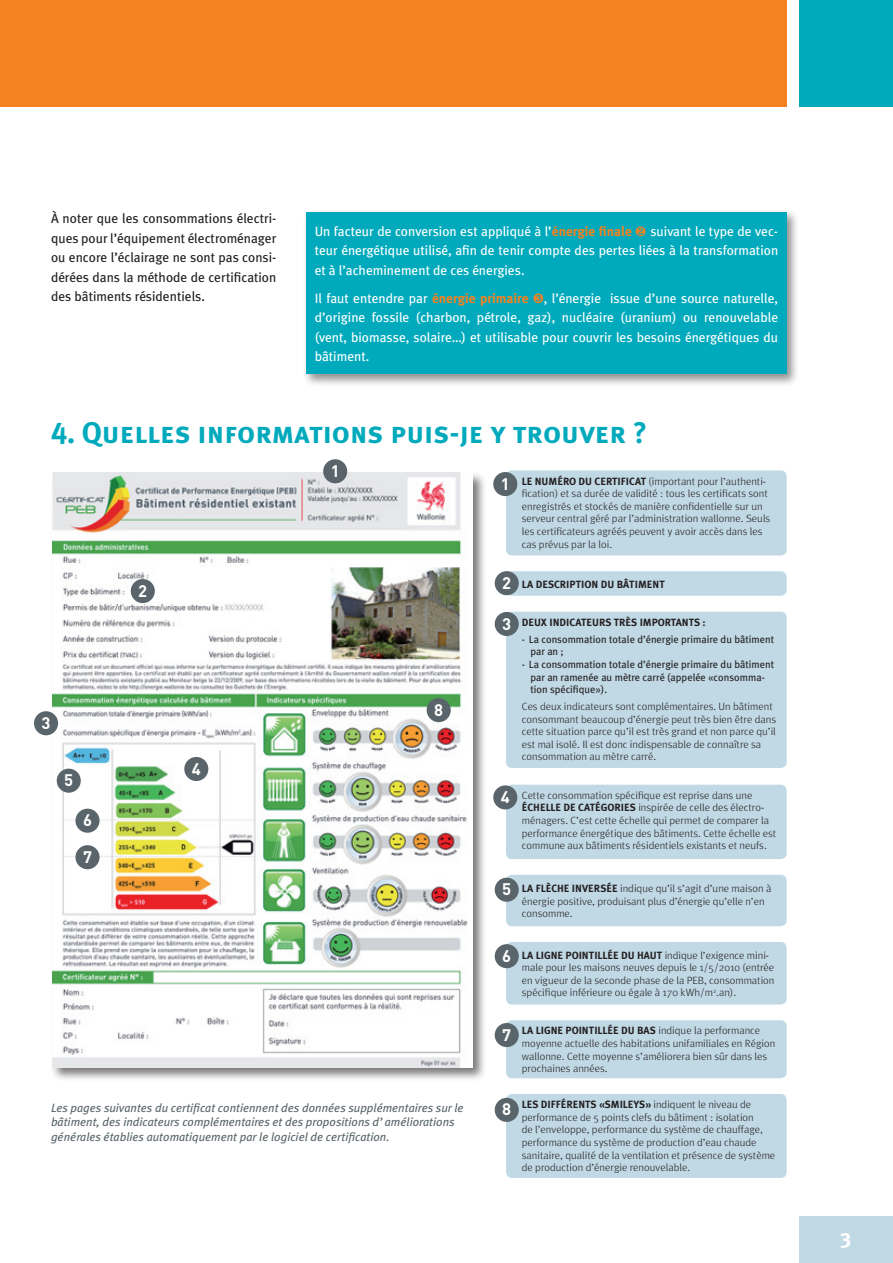
<style>
.page{position:relative;width:893px;height:1263px;background:#fff}
.page>*{position:absolute;margin:0;border:0;box-sizing:border-box;transform-origin:0 0}
.t1{font:30px "Meta Plus Bold Caps";color:#00aabc}
.t2{font:700 21px "Meta Plus";color:#fff}
.t3{font:700 16.5px "DIN";color:#fff}
.t4{font:13.5px/19.5px "Meta Plus";color:#fff;text-align:justify}
.t5{font:13.5px/19.5px "Meta Plus";color:#231f20;text-align:justify}
.t6{font:italic 12px/14.4px "Meta Plus";color:#59656a}
.t7{font:300 10.5px/12.6px "Meta";color:#231f20}
.t8{font:700 10.5px "Meta Plus";color:#231f20}
.t9{font:10.5px/12.6px "Meta Plus";color:#231f20}
.s1{font-weight:700;color:#f58220}
.s2{color:#f58220}
.s3{font-family:"Meta Plus";font-weight:700}
.s4{font-family:"DIN";font-size:16.5px;color:#fff}
.s5{font-family:"Meta";font-weight:300}
</style>
<div class="page">
<div style="left:302px;top:209px;width:510px;height:184px;background:#231f20;opacity:.5"></div>
<div style="left:306px;top:213px;width:481px;height:161px;background:#00aabc"></div>
<div style="left:50px;top:471px;width:443px;height:626px;background:#231f20;opacity:.6"></div>
<img style="left:52px;top:473px;width:420px;height:594px">
<div style="left:0;top:0;width:787px;height:106px;background:#f58220"></div>
<div style="left:799px;top:0;width:94px;height:106px;background:#00aabc"></div>
<div style="left:323px;top:459px;width:24px;height:24px;background:#59656a;border-radius:50%"></div>
<div style="left:131px;top:579px;width:24px;height:24px;background:#59656a;border-radius:50%"></div>
<div style="left:34px;top:711px;width:24px;height:24px;background:#59656a;border-radius:50%"></div>
<div style="left:184px;top:757px;width:24px;height:24px;background:#59656a;border-radius:50%"></div>
<div style="left:75px;top:809px;width:25px;height:24px;background:#59656a;border-radius:50%"></div>
<div style="left:57px;top:769px;width:24px;height:24px;background:#59656a;border-radius:50%"></div>
<div style="left:75px;top:845px;width:25px;height:24px;background:#59656a;border-radius:50%"></div>
<div style="left:427px;top:698px;width:24px;height:24px;background:#59656a;border-radius:50%"></div>
<div style="left:506px;top:470px;width:281px;height:85px;background:#c1d9e5;border-radius:6px"></div>
<div style="left:493px;top:472px;width:24px;height:24px;background:#59656a;border-radius:50%"></div>
<div style="left:506px;top:571px;width:281px;height:25px;background:#c1d9e5;border-radius:6px"></div>
<div style="left:495px;top:571px;width:24px;height:24px;background:#59656a;border-radius:50%"></div>
<div style="left:506px;top:612px;width:281px;height:156px;background:#c1d9e5;border-radius:6px"></div>
<div style="left:495px;top:612px;width:24px;height:24px;background:#59656a;border-radius:50%"></div>
<div style="left:506px;top:785px;width:281px;height:74px;background:#c1d9e5;border-radius:6px"></div>
<div style="left:493px;top:785px;width:24px;height:24px;background:#59656a;border-radius:50%"></div>
<div style="left:506px;top:875px;width:281px;height:51px;background:#c1d9e5;border-radius:6px"></div>
<div style="left:495px;top:878px;width:24px;height:24px;background:#59656a;border-radius:50%"></div>
<div style="left:506px;top:942px;width:281px;height:62px;background:#c1d9e5;border-radius:6px"></div>
<div style="left:495px;top:944px;width:24px;height:24px;background:#59656a;border-radius:50%"></div>
<div style="left:506px;top:1020px;width:281px;height:58px;background:#c1d9e5;border-radius:6px"></div>
<div style="left:495px;top:1023px;width:24px;height:24px;background:#59656a;border-radius:50%"></div>
<div style="left:506px;top:1094px;width:281px;height:84px;background:#c1d9e5;border-radius:6px"></div>
<div style="left:495px;top:1098px;width:24px;height:24px;background:#59656a;border-radius:50%"></div>
<div style="left:799px;top:1216px;width:94px;height:47px;background:#c1d9e5"></div>
<p class="t5" style="left:51px;top:209px;width:227px">À noter que les consommations électri&shy;ques pour l’équipement électroménager ou encore l’éclairage ne sont pas consi&shy;dérées dans la méthode de certification des bâtiments résidentiels.</p>
<p class="t4" style="left:315px;top:221px;width:465px">Un facteur de conversion est appliqué à l’<span class="s1">ÉNERGIE FINALE</span> <span class="s2">❷</span> suivant le type de vec&shy;teur énergétique utilisé, afin de tenir compte des pertes liées à la transformation et à l’acheminement de ces énergies.</p>
<p class="t4" style="left:315px;top:288px;width:465px">Il faut entendre par <span class="s1">ÉNERGIE PRIMAIRE</span> <span class="s2">❸</span>, l’énergie issue d’une source naturelle, d’origine fossile (charbon, pétrole, gaz), nucléaire (uranium) ou renouvelable (vent, biomasse, solaire…) et utilisable pour couvrir les besoins énergétiques du bâtiment.</p>
<h1 class="t1" style="left:51px;top:415px;width:598px">4. Quelles informations puis-je y trouver ?</h1>
<h3 class="t3" style="left:138px;top:580px;width:10px">2</h3>
<h3 class="t3" style="left:42px;top:712px;width:10px">3</h3>
<h3 class="t3" style="left:64px;top:769px;width:10px">5</h3>
<h3 class="t3" style="left:83px;top:809px;width:10px">6</h3>
<h3 class="t3" style="left:83px;top:846px;width:10px">7</h3>
<h3 class="t3" style="left:192px;top:758px;width:10px">4</h3>
<h3 class="t3" style="left:331px;top:460px;width:10px">1</h3>
<h3 class="t3" style="left:434px;top:699px;width:10px">8</h3>
<h3 class="t3" style="left:501px;top:473px;width:10px">1</h3>
<p class="t7" style="left:522px;top:474px;width:250px"><span class="s3">LE N UMÉRO DU CERTI FICAT</span> (important pour l’authenti&shy;fication) et sa durée de validité : tous les certificats sont enregistrés et stockés de manière confidentielle sur un serveur central géré par l’administration wallonne. Seuls les certificateurs agréés peuvent y avoir accès dans les cas prévus par la loi.</p>
<p class="t8" style="left:502px;top:578px;width:164px"><span class="s4">2</span> LA DESCRI PTION DU BÂTI MENT</p>
<p class="t8" style="left:522px;top:616px;width:185px">DE UX IN DI CATEURS TRÈS I MPORTANTS :</p>
<p class="t9" style="left:530px;top:633px;width:245px;text-indent:-9px">- La consommation totale d’énergie primaire du bâtiment par an ;</p>
<p class="t9" style="left:530px;top:658px;width:245px;text-indent:-9px">- La consommation totale d’énergie primaire du bâtiment par an ramenée au mètre carré (appelée «consomma&shy;tion spécifique»).</p>
<p class="t7" style="left:522px;top:700px;width:256px">Ces deux indicateurs sont complémentaires. Un bâtiment consommant beaucoup d’énergie peut très bien être dans cette situation parce qu’il est très grand et non parce qu’il est mal isolé. Il est donc indispensable de connaître sa consommation au mètre carré.</p>
<h3 class="t3" style="left:502px;top:613px;width:10px">3</h3>
<h3 class="t3" style="left:501px;top:786px;width:10px">4</h3>
<p class="t7" style="left:522px;top:789px;width:232px">Cette consommation spécifique est reprise dans une</p>
<p class="t8" style="left:522px;top:802px;width:25px">ÉCHELLE</p>
<p class="t7" style="left:522px;top:801px;width:256px;text-indent:42px"><span class="s3">DE CATÉGORIES</span> inspirée de celle des électro&shy;ménagers. C’est cette échelle qui permet de comparer la performance énergétique des bâtiments. Cette échelle est commune aux bâtiments résidentiels existants et neufs.</p>
<h3 class="t3" style="left:502px;top:878px;width:10px">5</h3>
<p class="t7" style="left:522px;top:882px;width:251px"><span class="s3">LA FLÈCHE INVERSÉE</span> indique qu’il s’agit d’une maison à énergie positive, produisant plus d’énergie qu’elle n’en consomme.</p>
<h3 class="t3" style="left:502px;top:945px;width:10px">6</h3>
<h3 class="t3" style="left:502px;top:1024px;width:10px">7</h3>
<p class="t8" style="left:522px;top:949px;width:249px">LA LIGNE POINTILLÉE DU HAUT <span class="s5">indique l’exigence mini-</span></p>
<p class="t7" style="left:522px;top:961px;width:254px;text-align:justify">male pour les maisons neuves depuis le 1/5/2010 (entrée en vigueur de la seconde phase de la PEB, consommation spécifique inférieure ou égale à 170 kWh/m<sup>2</sup>.an).</p>
<p class="t8" style="left:522px;top:1025px;width:240px">LA LIGNE POINTILLÉE DU BAS <span class="s5">indique la performance</span></p>
<p class="t7" style="left:522px;top:1037px;width:255px">moyenne actuelle des habitations unifamiliales en Région wallonne. Cette moyenne s’améliorera bien sûr dans les prochaines années.</p>
<p class="t6" style="left:51px;top:1100px;width:414px">Les pages suivantes du certificat contiennent des données supplémentaires sur le</p>
<h3 class="t3" style="left:502px;top:1099px;width:10px">8</h3>
<p class="t6" style="left:51px;top:1115px;width:405px">bâtiment, des indicateurs complémentaires et des propositions d’améliorations générales établies automatiquement par le logiciel de certification.</p>
<p class="t8" style="left:522px;top:1098px;width:231px">LES DI FFÉRENTS «SMILEYS» <span class="s5">indiquent le niveau de</span></p>
<p class="t7" style="left:522px;top:1111px;width:255px">performance de 5 points clefs du bâtiment : isolation<br>de l’enveloppe, performance du système de chauffage, performance du système de production d’eau chaude sanitaire, qualité de la ventilation et présence de système de production d’énergie renouvelable.</p>
<h2 class="t2" style="left:841px;top:1224px;width:12px">3</h2>
</div>
